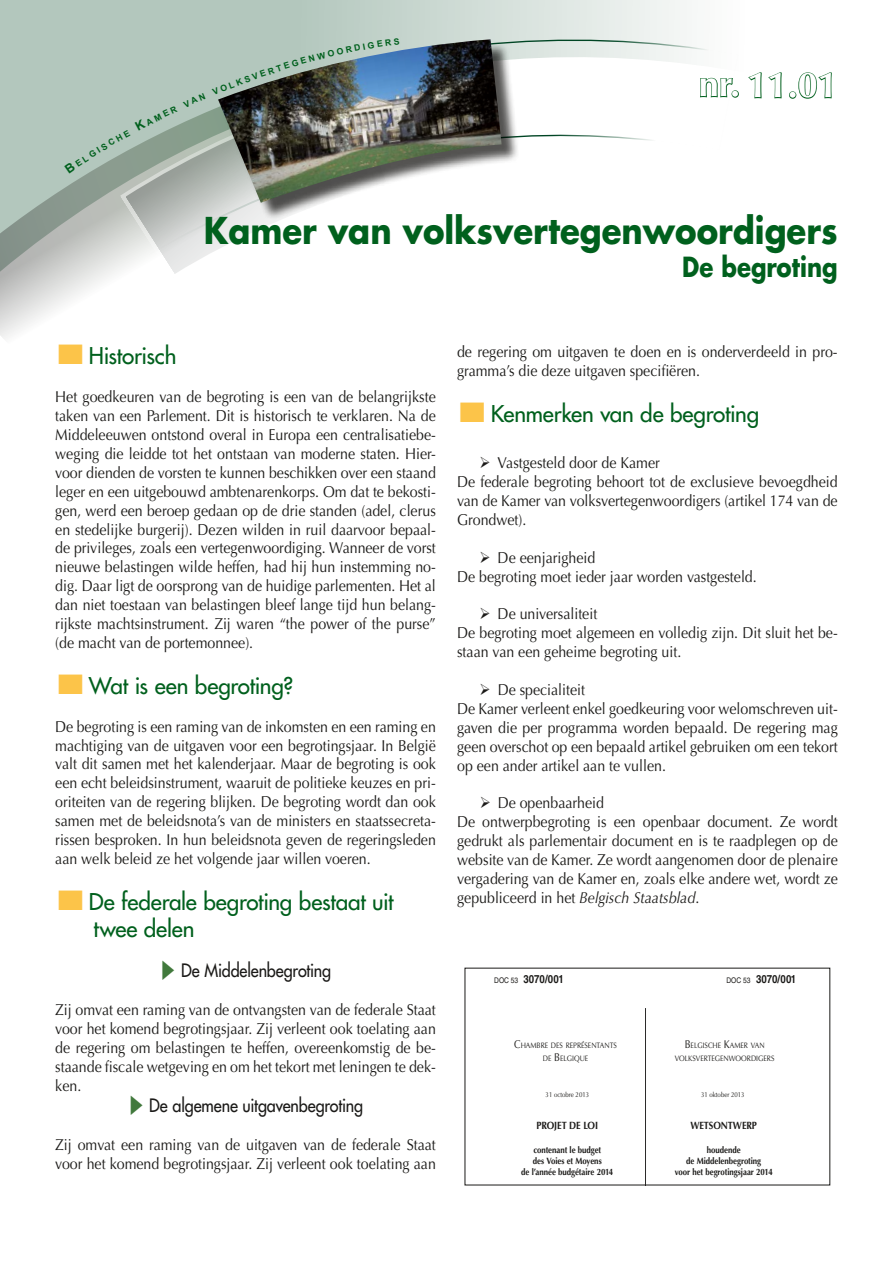
<style>
.page{position:relative;width:893px;height:1263px;background:#fff}
.page>*{position:absolute;margin:0;border:0;box-sizing:border-box;transform-origin:0 0}
.t1{font:700 36px "Futura Std";color:#00601d;scale:.9 1}
.t2{font:700 36px "Optima LT Std";color:#fff}
.t3{font:700 27px "Futura Std";color:#00601d;scale:.85 1}
.t4{font:500 22.5px/27px "Futura Std";letter-spacing:-.01em;color:#00601d}
.t5{font:500 18px "Futura Std";letter-spacing:-.01em;color:#1b1a18;scale:.9 1}
.t6{font:15.75px/18.9px "Optima LT Std";color:#1b1a18;scale:.9 1}
.t7{font:700 11.25px "Helvetica LT Std";color:#1b1a18;scale:.86 1}
.t8{font:700 10.5px "Optima LT Std";letter-spacing:-.01em;color:#1b1a18;scale:.86 1}
.t9{font:700 9.15px/10.9px "Optima LT Std";letter-spacing:-.005em;color:#1b1a18;text-align:center;scale:.86 1}
.t10{font:7.8px/13.5px "Optima LT Std";color:#1b1a18;text-align:center;scale:.86 1}
.t11{font:7.05px "Optima LT Std";color:#1b1a18;scale:.86 1}
.s1{font-style:italic}
.s2{font-weight:400;font-size:7.8px}
.s3{font-size:11.25px}
</style>
<div class="page">
<svg style="left:0;top:0;width:797px;height:100px;fill:#b3c7bd"></svg>
<div style="left:0;top:100px;width:64px;height:45px;background:#b3c7bd"></div>
<svg style="left:0;top:145px;width:118px;height:194px"></svg>
<svg style="left:118px;top:87px;width:161px;height:187px"></svg>
<svg style="left:477px;top:36px;width:263px;height:105px"></svg>
<div style="left:221px;top:42px;width:299px;height:178px;background:#1b1a18;opacity:.75"></div>
<img style="left:218px;top:39px;width:284px;height:164px">
<svg style="left:746px;top:71px;width:36px;height:28px"></svg>
<div style="left:789px;top:91px;width:7px;height:8px;border:2px solid #00601d;border-radius:50%"></div>
<svg style="left:798px;top:72px;width:34px;height:27px"></svg>
<hr style="left:645px;top:1008px;width:1px;height:177px;background:#1b1a18">
<svg style="left:64px;top:93px;width:142px;height:80px;background:#a8bbb0"></svg>
<svg style="left:212px;top:38px;width:188px;height:57px;background:#879d9e"></svg>
<h1 class="t2" style="left:699px;top:64px;width:140px">nr. 11.01</h1>
<h1 class="t1" style="left:204px;top:206px;width:706px">Kamer van volksvertegenwoordigers</h1>
<h2 class="t3" style="left:682px;top:249px;width:184px">De begroting</h2>
<h3 class="t4" style="left:89px;top:343px;width:89px">Historisch</h3>
<p class="t6" style="left:55px;top:388px;width:424px;text-align:justify">Het goedkeuren van de begroting is een van de belangrijkste taken van een Parlement. Dit is historisch te verklaren. Na de Middeleeuwen ontstond overal in Europa een centralisatiebe&shy;weging die leidde tot het ontstaan van moderne staten. Hier&shy;voor dienden de vorsten te kunnen beschikken over een staand leger en een uitgebouwd ambtenaren korps. Om dat te bekosti&shy;gen, werd een beroep gedaan op de drie standen (adel, clerus en stedelijke burgerij). Dezen wilden in ruil daarvoor bepaal&shy;de privileges, zoals een vertegenw oordiging. Wanneer de vorst nieuwe belastingen wilde heffen, had hij hun instemming no&shy;dig. Daar ligt de oorsprong van de huidige parlementen. Het al dan niet toestaan van belastingen bleef lange tijd hun belang&shy;rijkste machtsinstrument. Zij waren “the power of the purse” (de macht van de portemonnee).</p>
<h3 class="t4" style="left:89px;top:672px;width:206px">Wat is een begroting?</h3>
<p class="t6" style="left:55px;top:717px;width:424px;text-align:justify">De begroting is een raming van de inkomsten en een raming en machtiging van de uitgaven voor een begrotingsjaar. In België valt dit samen met het kalender jaar. Maar de begroting is ook een echt beleidsinstrument, waaruit de politieke keuzes en pri&shy;oriteiten van de regering blijken. De begroting wordt dan ook samen met de beleidsnota’s van de ministers en staatssecreta&shy;rissen besproken. In hun beleidsnota geven de regeringsleden aan welk beleid ze het volgende jaar willen voeren.</p>
<h3 class="t4" style="left:89px;top:888px;width:306px">De federale begroting bestaat uit twee delen</h3>
<p class="t5" style="left:181px;top:959px;width:168px">De Middelenbegroting</p>
<p class="t6" style="left:55px;top:1001px;width:424px;text-align:justify">Zij omvat een raming van de ontvangsten van de federale Staat voor het komend begrotings jaar. Zij verleent ook toelating aan de regering om belastingen te heffen, overeen komstig de be&shy;staande fiscale wetgeving en om het tekort met leningen te dek&shy;ken.</p>
<p class="t5" style="left:149px;top:1094px;width:239px">De algemene uitgavenbegroting</p>
<p class="t6" style="left:55px;top:1136px;width:424px">Zij omvat een raming van de uitgaven van de federale Staat voor het komend begrotingsjaar. Zij verleent ook toelating aan</p>
<p class="t6" style="left:457px;top:343px;width:424px">de regering om uitgaven te doen en is onderver deeld in pro&shy;gramma’s die deze uitgaven specifiëren.</p>
<h3 class="t4" style="left:491px;top:400px;width:270px">Kenmerken van de begroting</h3>
<p class="t6" style="left:457px;top:454px;width:424px;text-indent:22px">➢ Vastgesteld door de Kamer<br>De federale begroting behoort tot de exclusieve bevoegdheid van de Kamer van volksvertegenwoordigers (artikel 174 van de Grondwet).</p>
<p class="t6" style="left:457px;top:548px;width:334px;text-indent:22px">➢ De eenjarigheid<br>De begroting moet ieder jaar worden vastgesteld.</p>
<p class="t6" style="left:457px;top:605px;width:424px;text-indent:22px">➢ De universaliteit<br>De begroting moet algemeen en volledig zijn. Dit sluit het be&shy;staan van een geheime begroting uit.</p>
<p class="t6" style="left:457px;top:680px;width:424px;text-indent:22px">➢ De specialiteit<br>De Kamer verleent enkel goedkeuring voor welomschreven uit&shy;gaven die per programma worden bepaald. De regering mag geen overschot op een bepaald artikel gebruiken om een tekort op een ander artikel aan te vullen.</p>
<p class="t6" style="left:457px;top:794px;width:424px;text-indent:22px">➢ De openbaarheid<br>De ontwerpbegroting is een openbaar document. Ze wordt gedrukt als parlementair document en is te raadplegen op de website van de Kamer. Ze wordt aangenomen door de plenaire vergadering van de Kamer en, zoals elke andere wet, wordt ze gepubliceerd in het <span class="s1">Belgisch Staatsblad</span>.</p>
<p class="t7" style="left:494px;top:972px;width:82px"><span class="s2">DOC 53</span> 3070/001</p>
<p class="t7" style="left:726px;top:972px;width:83px"><span class="s2">DOC 53</span> 3070/001</p>
<p class="t10" style="left:514px;top:1038px;width:121px"><span class="s3">C</span>HAMBRE DES REPRÉSENTANTS<br>DE <span class="s3">B</span>ELGIQUE</p>
<p class="t10" style="left:675px;top:1038px;width:117px"><span class="s3">B</span>ELGISCHE <span class="s3">K</span>AMER VAN<br>VOLKSVERTEGENWOORDIGERS</p>
<p class="t11" style="left:546px;top:1090px;width:52px">31 octobre 2013</p>
<p class="t11" style="left:701px;top:1090px;width:52px">31 oktober 2013</p>
<p class="t8" style="left:536px;top:1119px;width:73px">PROJET DE LOI</p>
<p class="t9" style="left:521px;top:1145px;width:109px">contenant le budget<br>des Voies et Moyens<br>de l’année budgétaire 2014</p>
<p class="t8" style="left:690px;top:1119px;width:79px">WETSONTWERP</p>
<p class="t9" style="left:675px;top:1145px;width:116px">houdende<br>de Middelenbegroting<br>voor het begrotingsjaar 2014</p>
</div>
